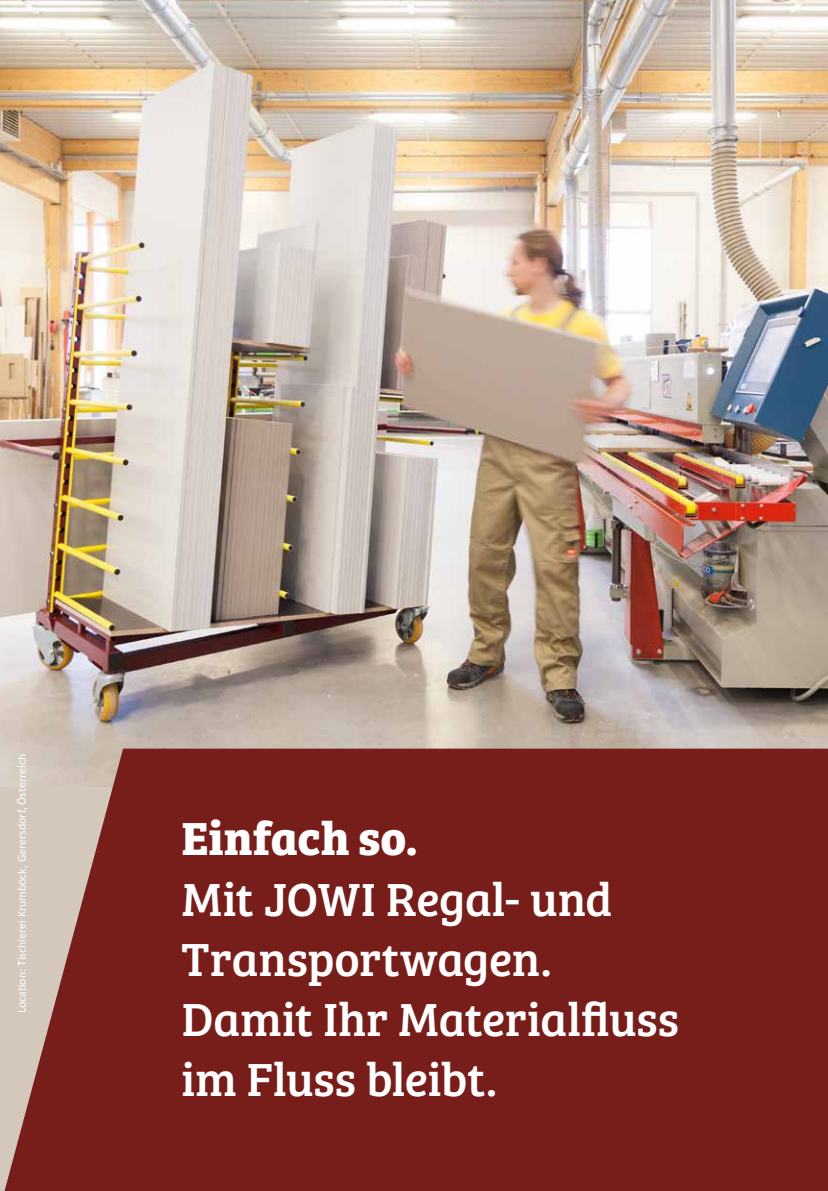
<style>
.page{position:relative;width:828px;height:1191px;background:#fff}
.page>*{position:absolute;margin:0;border:0;box-sizing:border-box;transform-origin:0 0}
.t1{font:48px/60px "Bree Serif";letter-spacing:-.005em;color:#fff}
.t2{font:700 48px "Bree Serif";color:#fff}
.t3{font:12px "Calibri";color:#fff}
</style>
<div class="page">
<img style="left:0;top:0;width:828px;height:748px">
<svg style="left:0;top:748px;width:828px;height:443px;background:#7e2b26"></svg>
<p class="t3" style="left:15px;top:1013px;width:261px;rotate:-90deg">Location: Tischlerei Krumböck, Gerersdorf, Österreich</p>
<p class="t2" style="left:181px;top:801px;width:238px">Einfach so.</p>
<p class="t1" style="left:181px;top:866px;width:499px">Mit JOWI Regal- und<br>Transportwagen.<br>Damit Ihr Materialfluss im Fluss bleibt.</p>
</div>
